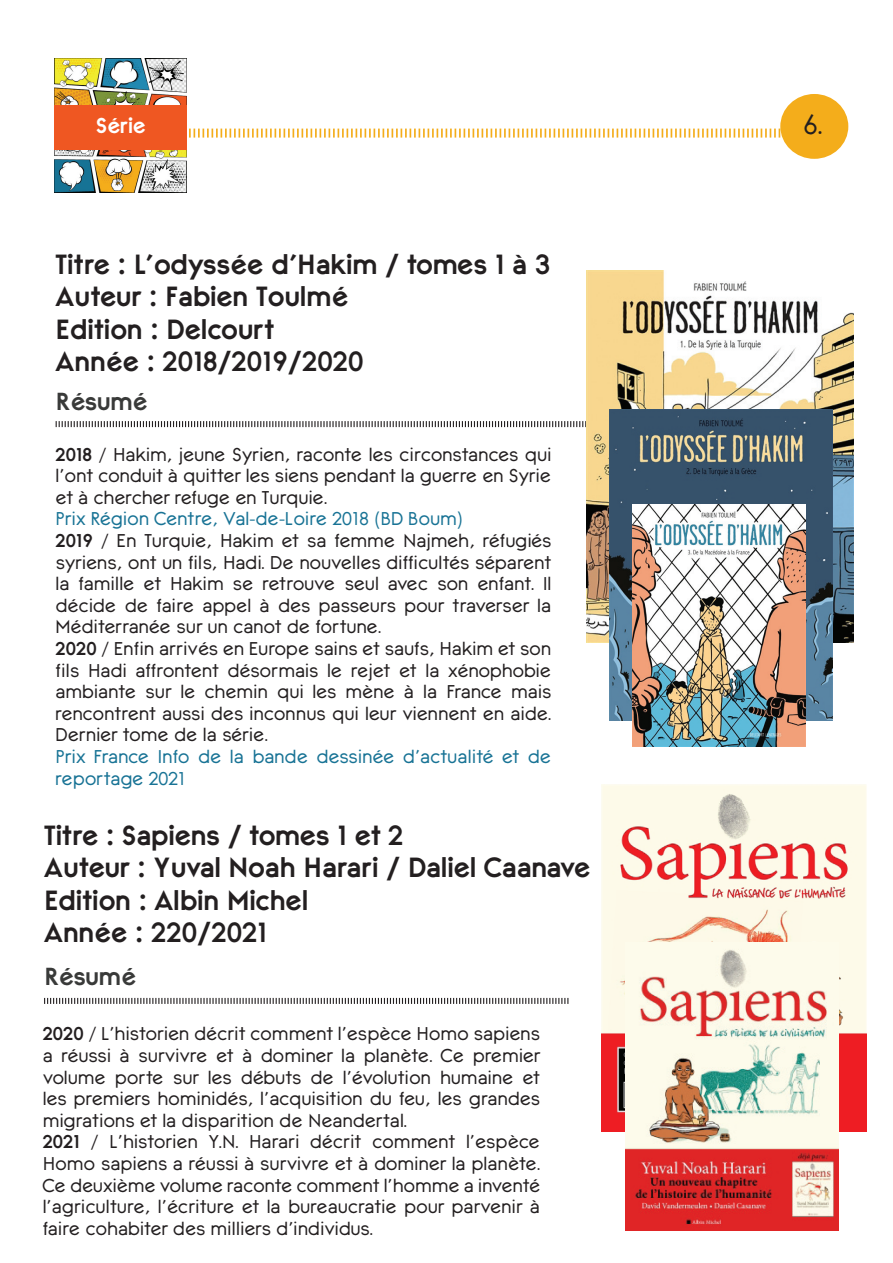
<style>
.page{position:relative;width:893px;height:1263px;background:#fff}
.page>*{position:absolute;margin:0;border:0;box-sizing:border-box;transform-origin:0 0}
.t1{font:700 27px/32.4px "Berline";letter-spacing:-.01em;color:#231f20}
.t2{font:27px "Berline";color:#231f20}
.t3{font:700 24px "Berline";color:#393a39}
.t4{font:700 21px "Berline";color:#fff}
.t5{font:18px/21.6px "Berline";letter-spacing:-.01em;color:#231f20}
.t6{font:18px/21.6px "Berline";letter-spacing:-.01em;color:#187395}
.s1{font-weight:700}
.s2{color:#187395}
</style>
<div class="page">
<img style="left:601px;top:785px;width:265px;height:346px">
<div style="left:780px;top:94px;width:68px;height:65px;background:#f4ad1b;border-radius:50%"></div>
<svg style="left:189px;top:129px;width:591px;height:9px"></svg>
<svg style="left:56px;top:421px;width:530px;height:6px"></svg>
<img style="left:586px;top:270px;width:268px;height:372px">
<img style="left:54px;top:59px;width:132px;height:134px">
<svg style="left:44px;top:998px;width:524px;height:6px"></svg>
<div style="left:54px;top:105px;width:133px;height:45px;background:#ef5722"></div>
<img style="left:609px;top:410px;width:224px;height:310px">
<img style="left:633px;top:505px;width:172px;height:242px">
<img style="left:625px;top:942px;width:214px;height:288px">
<p class="t4" style="left:96px;top:113px;width:51px">Série</p>
<h1 class="t1" style="left:56px;top:248px;width:496px">Titre : L’odyssée d’Hakim / tomes 1 à 3<br>Auteur : Fabien Toulmé<br>Edition : Delcourt<br>Année : 2018/2019/2020</h1>
<h2 class="t3" style="left:56px;top:388px;width:93px">Résumé</h2>
<p class="t5" style="left:56px;top:443px;width:497px;text-align:justify"><span class="s1">2018</span> / Hakim, jeune Syrien, raconte les circonstances qui l’ont conduit à quitter les siens pendant la guerre en Syrie et à chercher refuge en Turquie.</p>
<p class="t5" style="left:56px;top:508px;width:497px"><span class="s2">Prix Région Centre, Val-de-Loire 2018 (BD Boum)<br></span><span class="s1">2019</span> / En Turquie, Hakim et sa femme Najmeh, réfugiés syriens, ont un fils, Hadi. De nouvelles difficultés séparent la famille et Hakim se retrouve seul avec son enfant. Il décide de faire appel à des passeurs pour traverser la Méditerranée sur un canot de fortune.<br><span class="s1">2020</span> / Enfin arrivés en Europe sains et saufs, Hakim et son fils Hadi affrontent désormais le rejet et la xénophobie ambiante sur le chemin qui les mène à la France mais rencontrent aussi des inconnus qui leur viennent en aide.<br>Dernier tome de la série.</p>
<p class="t6" style="left:56px;top:745px;width:497px">Prix France Info de la bande dessinée d’actualité et de reportage 2021</p>
<h1 class="t1" style="left:44px;top:819px;width:548px">Titre : Sapiens / tomes 1 et 2<br>Auteur : Yuval Noah Harari / Daliel Caanave<br>Edition : Albin Michel<br>Année : 220/2021</h1>
<h2 class="t3" style="left:44px;top:962px;width:93px">Résumé</h2>
<p class="t5" style="left:43px;top:1023px;width:499px"><span class="s1">2020</span> / L’historien décrit comment l’espèce Homo sapiens a réussi à survivre et à dominer la planète. Ce premier volume porte sur les débuts de l’évolution humaine et les premiers hominidés, l’acquisition du feu, les grandes migrations et la disparition de Neandertal.<br><span class="s1">2021</span> / L’historien Y.N. Harari décrit comment l’espèce Homo sapiens a réussi à survivre et à dominer la planète.<br>Ce deuxième volume raconte comment l’homme a inventé l’agriculture, l’écriture et la bureaucratie pour parvenir à faire cohabiter des milliers d’individus.</p>
<h1 class="t2" style="left:803px;top:108px;width:21px">6.</h1>
</div>
